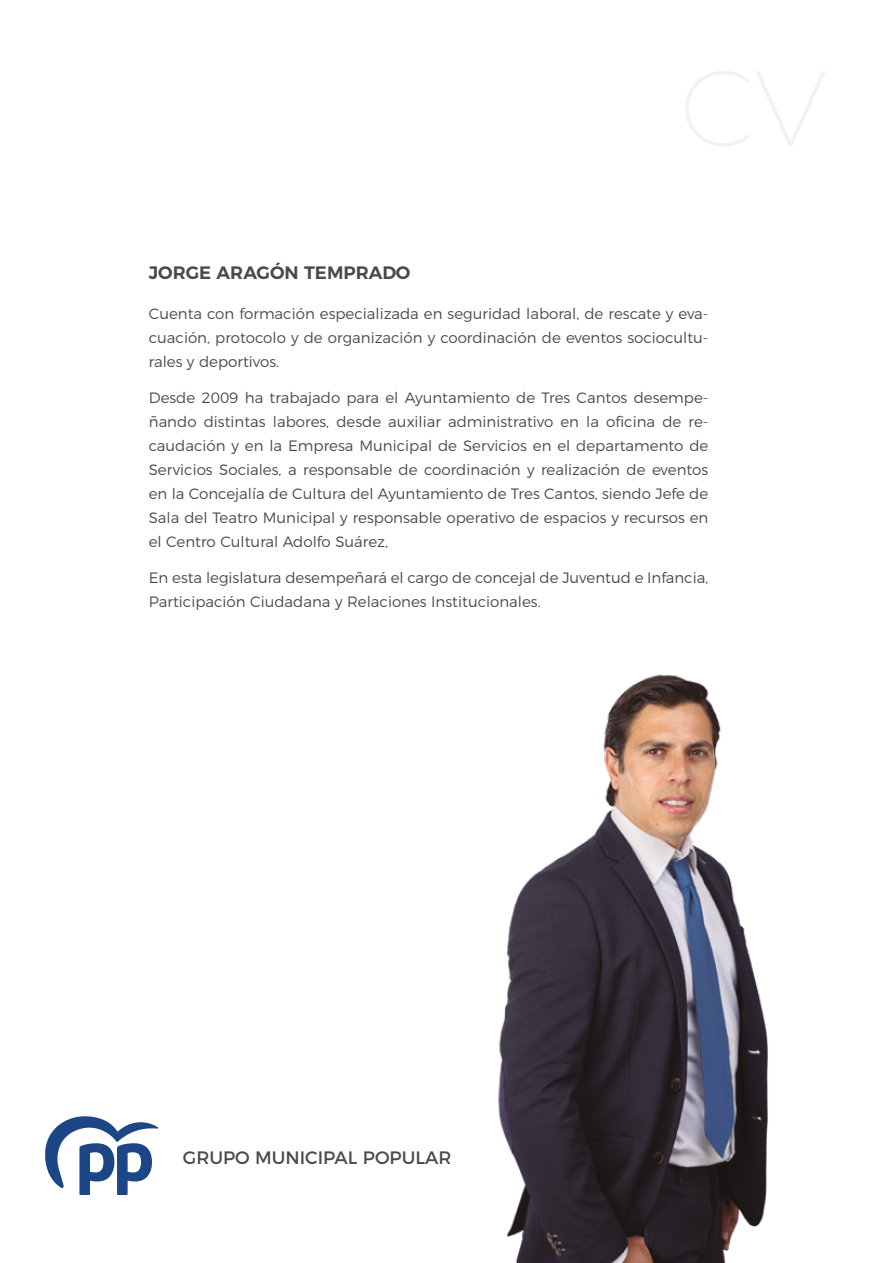
<style>
.page{position:relative;width:893px;height:1263px;background:#fff}
.page>*{position:absolute;margin:0;border:0;box-sizing:border-box;transform-origin:0 0}
.t1{font:18px "Montserrat";color:#4a4a49}
.t2{font:600 18px "Montserrat";color:#4a4a49}
.t3{font:300 15px/24px "Montserrat";color:#4a4a49;text-align:justify}
</style>
<div class="page">
<svg style="left:45px;top:1116px;width:113px;height:79px"></svg>
<img style="left:498px;top:674px;width:270px;height:589px">
<p class="t2" style="left:149px;top:258px;width:263px">JORGE ARAGÓN TEMPRADO</p>
<p class="t3" style="left:149px;top:301px;width:561px">Cuenta con formación especializada en seguridad laboral, de rescate y eva&shy;cuación, protocolo y de organización y coordinación de eventos sociocultu&shy;rales y deportivos.</p>
<p class="t3" style="left:149px;top:385px;width:561px">Desde 2009 ha trabajado para el Ayuntamiento de Tres Cantos desempe&shy;ñando distintas labores, desde auxiliar administrativo en la oficina de re&shy;caudación y en la Empresa Municipal de Servicios en el departamento de Servicios Sociales, a responsable de coordinación y realización de eventos en la Concejalía de Cultura del Ayuntamiento de Tres Cantos, siendo Jefe de Sala del Teatro Municipal y responsable operativo de espacios y recursos en el Centro Cultural Adolfo Suárez,</p>
<p class="t3" style="left:149px;top:565px;width:561px">En esta legislatura desempeñará el cargo de concejal de Juventud e Infancia,<br>Participación Ciudadana y Relaciones Institucionales.</p>
<p class="t1" style="left:183px;top:1143px;width:270px">GRUPO MUNICIPAL POPULAR</p>
</div>
